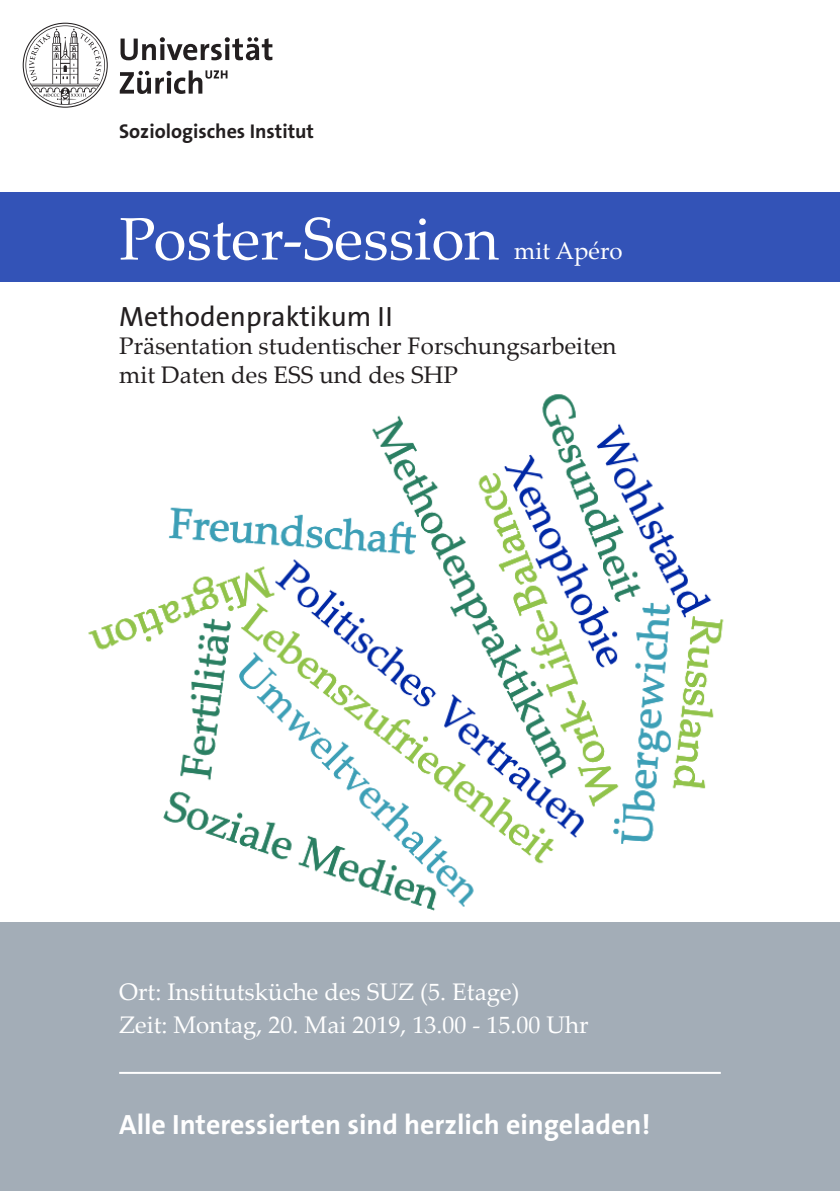
<style>
.page{position:relative;width:840px;height:1191px;background:#fff}
.page>*{position:absolute;margin:0;border:0;box-sizing:border-box;transform-origin:0 0}
.t1{font:60px "Palatino Linotype";color:#fff}
.t2{font:28px "The Sans LP7 Bld";color:#fff}
.t3{font:28px "The Sans LP5 Plain";color:#231f20}
.t4{font:24px "Palatino Linotype";color:#fff}
.t5{font:24px/28.8px "Palatino Linotype";color:#231f20}
.t6{font:20px "The Sans LP7 Bld";color:#231f20}
</style>
<div class="page">
<img style="left:88px;top:394px;width:636px;height:517px">
<svg style="left:23px;top:23px;width:249px;height:85px"></svg>
<div style="left:0;top:193px;width:839px;height:89px;background:#3353b7"></div>
<div style="left:0;top:922px;width:839px;height:269px;background:#a3adb7"></div>
<hr style="left:119px;top:1071px;width:601px;height:2px;background:#fff">
<p class="t6" style="left:119px;top:118px;width:196px">Soziologisches Institut</p>
<p class="t1" style="left:119px;top:196px;width:381px">Poster-Session</p>
<p class="t4" style="left:514px;top:234px;width:110px">mit Apéro</p>
<p class="t3" style="left:119px;top:298px;width:275px">Methodenpraktikum II</p>
<p class="t5" style="left:119px;top:331px;width:498px">Präsentation studentischer Forschungsarbeiten mit Daten des ESS und des SHP</p>
<p class="t4" style="left:119px;top:974px;width:401px">Ort: Institutsküche des SUZ (5. Etage)</p>
<p class="t4" style="left:119px;top:1008px;width:471px">Zeit: Montag, 20. Mai 2019, 13.00 - 15.00 Uhr</p>
<p class="t2" style="left:119px;top:1106px;width:532px">Alle Interessierten sind herzlich eingeladen!</p>
</div>
